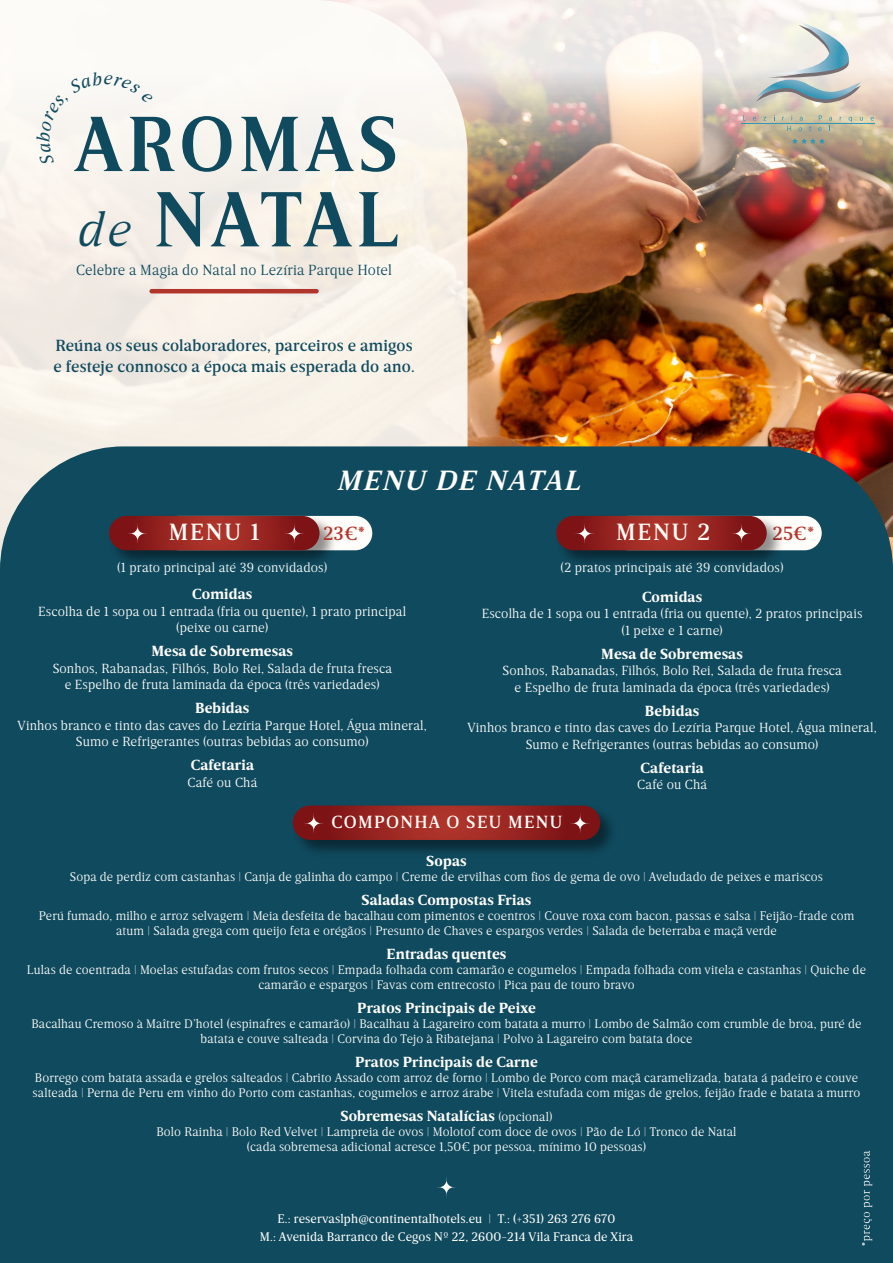
<style>
.page{position:relative;width:893px;height:1263px;background:#fff}
.page>*{position:absolute;margin:0;border:0;box-sizing:border-box;transform-origin:0 0}
.t1{font:600 75.3px/75.3px "Breve Title";letter-spacing:.07em;color:#104a5e}
.t2{font:italic 600 28.5px "Breve News";letter-spacing:.07em;color:#fefdf9}
.t3{font:500 24px "Breve News";letter-spacing:.075em;color:#fefdf9}
.t4{font:500 19.5px "Breve News";color:#b1352b}
.t5{font:500 18px "Breve News";letter-spacing:.075em;color:#fefdf9}
.t6{font:500 16.5px/21px "Breve News";letter-spacing:.01em;color:#104a5e}
.t7{font:700 15px "Breve News";letter-spacing:.01em;color:#fffefb}
.t8{font:300 15px "Breve News";letter-spacing:.01em;color:#104a5e}
.t9{font:300 13.5px/16.5px "Breve News";letter-spacing:.01em;color:#fffefb;text-align:center}
.t10{font:300 12.75px/15px "Breve News";letter-spacing:.01em;color:#fffefb;text-align:center}
.t11{font:12.75px/18px "Breve News";letter-spacing:.01em;color:#fffefb;text-align:center}
.s1{font-family:"Breve News";font-weight:300;font-style:italic;font-size:47.85px}
.s2{font-weight:300;font-size:12.75px}
</style>
<div class="page">
<img style="left:468px;top:233px;width:425px;height:213px">
<img style="left:468px;top:0;width:425px;height:233px">
<svg style="left:0;top:0;width:468px;height:446px;fill:#f8f3ea"></svg>
<hr style="left:152px;top:289px;width:165px;height:4px;background:#b1352b">
<div style="left:0;top:446px;width:893px;height:817px;background:#104a5e"></div>
<svg style="left:756px;top:21px;width:105px;height:83px;background:#ccd4d2"></svg>
<svg style="left:798px;top:127px;width:4px;height:4px"></svg>
<svg style="left:818px;top:127px;width:3px;height:4px"></svg>
<hr style="left:742px;top:123px;width:133px;height:1px;background:#3297b5">
<svg style="left:743px;top:115px;width:3px;height:6px"></svg>
<svg style="left:753px;top:117px;width:3px;height:4px"></svg>
<svg style="left:763px;top:117px;width:3px;height:4px"></svg>
<svg style="left:782px;top:115px;width:10px;height:16px"></svg>
<svg style="left:800px;top:117px;width:3px;height:4px"></svg>
<svg style="left:819px;top:115px;width:3px;height:6px"></svg>
<svg style="left:829px;top:117px;width:3px;height:14px"></svg>
<svg style="left:849px;top:117px;width:3px;height:5px"></svg>
<svg style="left:860px;top:117px;width:3px;height:4px"></svg>
<svg style="left:870px;top:117px;width:4px;height:4px"></svg>
<svg style="left:792px;top:138px;width:33px;height:6px"></svg>
<div style="left:162px;top:516px;width:210px;height:34px;background:#fefdf9;border-radius:17px"></div>
<img style="left:105px;top:511px;width:236px;height:61px">
<svg style="left:109px;top:516px;width:211px;height:34px;background:#962420"></svg>
<svg style="left:127px;top:523px;width:21px;height:21px"></svg>
<svg style="left:284px;top:523px;width:21px;height:21px"></svg>
<div style="left:611px;top:516px;width:211px;height:34px;background:#fefdf9;border-radius:17px"></div>
<img style="left:552px;top:511px;width:236px;height:61px">
<svg style="left:556px;top:516px;width:211px;height:34px;background:#962420"></svg>
<svg style="left:574px;top:523px;width:21px;height:21px"></svg>
<svg style="left:731px;top:523px;width:21px;height:21px"></svg>
<img style="left:288px;top:801px;width:334px;height:60px">
<svg style="left:293px;top:805px;width:307px;height:35px;background:#932421"></svg>
<svg style="left:303px;top:813px;width:21px;height:21px"></svg>
<svg style="left:569px;top:813px;width:22px;height:21px"></svg>
<svg style="left:436px;top:1176px;width:21px;height:22px"></svg>
<svg style="left:862px;top:1150px;width:10px;height:95px"></svg>
<div style="left:37px;top:71px;width:116px;height:95px;background:#f9f6f1"></div>
<h1 class="t1" style="left:75px;top:108px;width:325px">AROMAS <span class="s1">de</span> NATAL</h1>
<p class="t8" style="left:76px;top:261px;width:317px">Celebre a Magia do Natal no Lezíria Parque Hotel</p>
<p class="t6" style="left:53px;top:335px;width:363px">Reúna os seus colaboradores, parceiros e amigos e festeje connosco a época mais esperada do ano.</p>
<h2 class="t2" style="left:337px;top:464px;width:245px">MENU DE NATAL</h2>
<h3 class="t3" style="left:169px;top:519px;width:92px">MENU 1</h3>
<h3 class="t4" style="left:323px;top:523px;width:44px">23€*</h3>
<h3 class="t3" style="left:616px;top:519px;width:96px">MENU 2</h3>
<h3 class="t4" style="left:772px;top:523px;width:43px">25€*</h3>
<p class="t9" style="left:117px;top:559px;width:211px">(1 prato principal até 39 convidados)</p>
<p class="t7" style="left:192px;top:585px;width:62px">Comidas</p>
<p class="t9" style="left:38px;top:603px;width:369px">Escolha de 1 sopa ou 1 entrada (fria ou quente), 1 prato principal (peixe ou carne)</p>
<p class="t7" style="left:151px;top:642px;width:143px">Mesa de Sobremesas</p>
<p class="t9" style="left:53px;top:660px;width:341px">Sonhos, Rabanadas, Filhós, Bolo Rei, Salada de fruta fresca e Espelho de fruta laminada da época (três variedades)</p>
<p class="t7" style="left:195px;top:699px;width:56px">Bebidas</p>
<p class="t9" style="left:18px;top:717px;width:411px">Vinhos branco e tinto das caves do Lezíria Parque Hotel, Água mineral,<br>Sumo e Refrigerantes (outras bebidas ao consumo)</p>
<p class="t7" style="left:191px;top:756px;width:65px">Cafetaria</p>
<p class="t9" style="left:187px;top:774px;width:71px">Café ou Chá</p>
<p class="t9" style="left:561px;top:559px;width:224px">(2 pratos principais até 39 convidados)</p>
<p class="t7" style="left:642px;top:588px;width:62px">Comidas</p>
<p class="t9" style="left:482px;top:606px;width:382px">Escolha de 1 sopa ou 1 entrada (fria ou quente), 2 pratos principais (1 peixe e 1 carne)</p>
<p class="t7" style="left:601px;top:645px;width:143px">Mesa de Sobremesas</p>
<p class="t9" style="left:502px;top:663px;width:341px">Sonhos, Rabanadas, Filhós, Bolo Rei, Salada de fruta fresca e Espelho de fruta laminada da época (três variedades)</p>
<p class="t7" style="left:645px;top:702px;width:56px">Bebidas</p>
<p class="t9" style="left:467px;top:720px;width:411px">Vinhos branco e tinto das caves do Lezíria Parque Hotel, Água mineral,<br>Sumo e Refrigerantes (outras bebidas ao consumo)</p>
<p class="t7" style="left:641px;top:759px;width:65px">Cafetaria</p>
<p class="t9" style="left:637px;top:777px;width:71px">Café ou Chá</p>
<h3 class="t5" style="left:331px;top:812px;width:232px">COMPONHA O SEU MENU</h3>
<p class="t7" style="left:426px;top:852px;width:42px">Sopas</p>
<p class="t10" style="left:70px;top:869px;width:755px">Sopa de perdiz com castanhas | Canja de galinha do campo | Creme de ervilhas com fios de gema de ovo | Aveludado de peixes e mariscos</p>
<p class="t7" style="left:361px;top:891px;width:171px">Saladas Compostas Frias</p>
<p class="t10" style="left:39px;top:908px;width:817px">Perú fumado, milho e arroz selvagem | Meia desfeita de bacalhau com pimentos e coentros | Couve roxa com bacon, passas e salsa | Feijão-frade com atum | Salada grega com queijo feta e orégãos | Presunto de Chaves e espargos verdes | Salada de beterraba e maçã verde</p>
<p class="t7" style="left:387px;top:945px;width:121px">Entradas quentes</p>
<p class="t10" style="left:27px;top:962px;width:840px">Lulas de coentrada | Moelas estufadas com frutos secos | Empada folhada com camarão e cogumelos | Empada folhada com vitela e castanhas | Quiche de camarão e espargos | Favas com entrecosto | Pica pau de touro bravo</p>
<p class="t7" style="left:357px;top:999px;width:180px">Pratos Principais de Peixe</p>
<p class="t10" style="left:31px;top:1016px;width:832px">Bacalhau Cremoso à Maître D’hotel (espinafres e camarão) | Bacalhau à Lagareiro com batata a murro | Lombo de Salmão com crumble de broa, puré de batata e couve salteada | Corvina do Tejo à Ribatejana | Polvo à Lagareiro com batata doce</p>
<p class="t7" style="left:355px;top:1053px;width:184px">Pratos Principais de Carne</p>
<p class="t10" style="left:33px;top:1070px;width:829px;text-align:left">Borrego com batata assada e grelos salteados | Cabrito Assado com arroz de forno | Lombo de Porco com maçã caramelizada, batata á padeiro e couve salteada | Perna de Peru em vinho do Porto com castanhas, cogumelos e arroz árabe | Vitela estufada com migas de grelos, feijão frade e batata a murro</p>
<p class="t7" style="left:340px;top:1107px;width:214px">Sobremesas Natalícias <span class="s2">(opcional)</span></p>
<p class="t10" style="left:156px;top:1124px;width:582px">Bolo Rainha | Bolo Red Velvet | Lampreia de ovos | Molotof com doce de ovos | Pão de Ló | Tronco de Natal (cada sobremesa adicional acresce 1,50€ por pessoa, mínimo 10 pessoas)</p>
<p class="t11" style="left:260px;top:1209px;width:375px">E.: reservaslph@continentalhotels.eu | T.: (+351) 263 276 670<br>M.: Avenida Barranco de Cegos Nº 22, 2600-214 Vila Franca de Xira</p>
</div>
